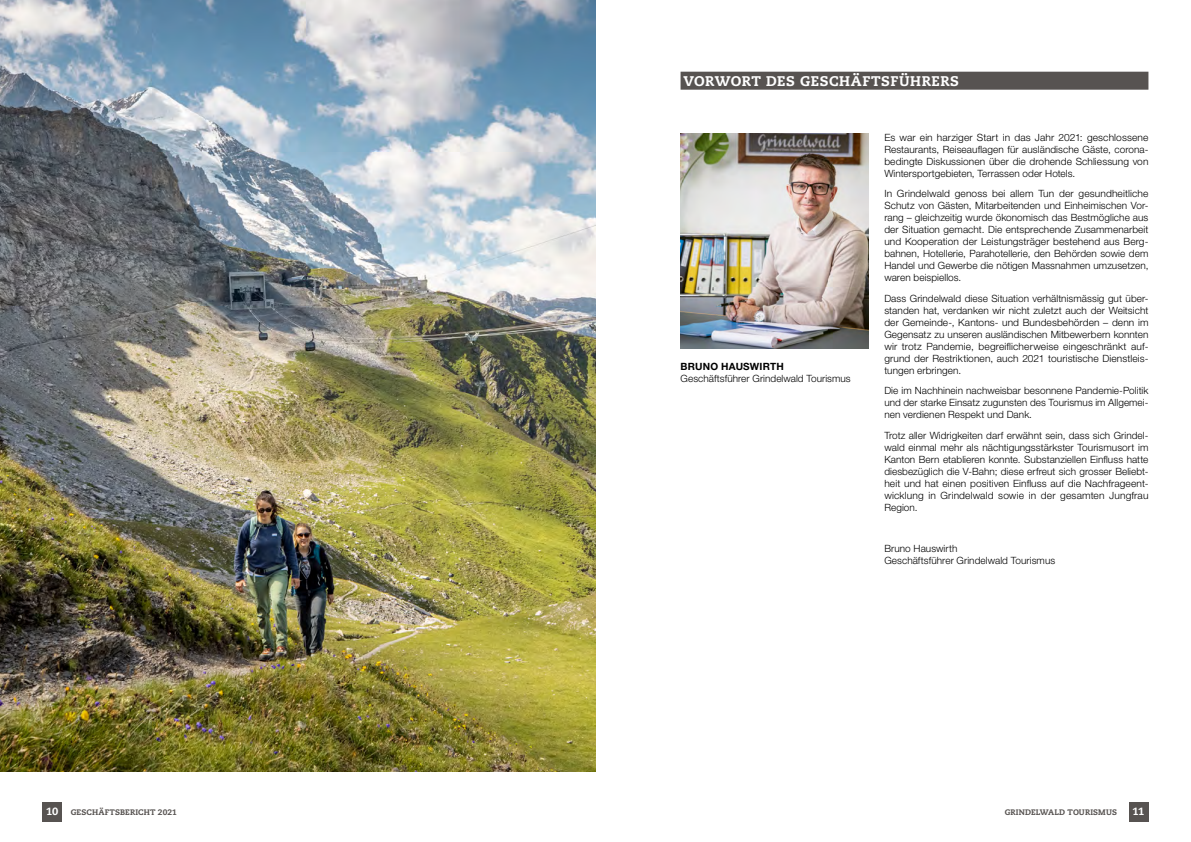
<style>
.page{position:relative;width:1191px;height:842px;background:#fff}
.page>*{position:absolute;margin:0;border:0;box-sizing:border-box;transform-origin:0 0}
.t1{font:800 14px "Caecilia LT Std";letter-spacing:.04em;color:#fff}
.t2{font:800 10.5px "Caecilia LT Std";color:#fff}
.t3{font:300 10px/12px "Helvetica Neue LT Std";letter-spacing:.005em;color:#000;text-align:justify}
.t4{font:700 10px "Helvetica Neue LT Std";letter-spacing:.02em;color:#000}
.t5{font:800 8px "Caecilia LT Std";letter-spacing:.015em;color:#575351}
.s1{font-size:10.5px;color:#fff}
</style>
<div class="page">
<div style="left:1128px;top:802px;width:20px;height:20px;background:#575351"></div>
<div style="left:43px;top:802px;width:19px;height:20px;background:#575351"></div>
<img style="left:680px;top:133px;width:188px;height:216px">
<div style="left:680px;top:72px;width:468px;height:18px;background:#575351"></div>
<img style="left:0;top:0;width:595px;height:771px">
<h1 class="t1" style="left:683px;top:72px;width:277px">VORWORT DES GESCHÄFTSFÜHRERS</h1>
<p class="t4" style="left:680px;top:361px;width:105px">BRUNO HAUSWIRTH</p>
<p class="t3" style="left:680px;top:373px;width:172px">Geschäftsführer Grindelwald Tourismus</p>
<p class="t3" style="left:884px;top:131px;width:266px">Es war ein harziger Start in das Jahr 2021: geschlossene Restaurants, Reiseauflagen für ausländische Gäste, corona&shy;bedingte Diskussionen über die drohende Schliessung von Wintersportgebieten, Terrassen oder Hotels.</p>
<p class="t3" style="left:884px;top:187px;width:266px">In Grindelwald genoss bei allem Tun der gesundheitliche Schutz von Gästen, Mitarbeitenden und Einheimischen Vor&shy;rang – gleichzeitig wurde ökonomisch das Bestmögliche aus der Situation gemacht. Die entsprechende Zusammenarbeit und Kooperation der Leistungsträger bestehend aus Berg&shy;bahnen, Hotellerie, Parahotellerie, den Behörden sowie dem Handel und Gewerbe die nötigen Massnahmen umzusetzen, waren beispiellos.</p>
<p class="t3" style="left:884px;top:292px;width:266px">Dass Grindelwald diese Situation verhältnismässig gut über&shy;standen hat, verdanken wir nicht zuletzt auch der Weitsicht der Gemeinde-, Kantons- und Bundesbehörden – denn im Gegensatz zu unseren ausländischen Mitbewerbern konnten wir trotz Pandemie, begreiflicherweise eingeschränkt auf&shy;grund der Restriktionen, auch 2021 touristische Dienstleis&shy;tungen erbringen.</p>
<p class="t3" style="left:884px;top:384px;width:266px">Die im Nachhinein nachweisbar besonnene Pandemie-Politik und der starke Einsatz zugunsten des Tourismus im Allgemei&shy;nen verdienen Respekt und Dank.</p>
<p class="t3" style="left:884px;top:429px;width:266px">Trotz aller Widrigkeiten darf erwähnt sein, dass sich Grindel&shy;wald einmal mehr als nächtigungsstärkster Tourismusort im Kanton Bern etablieren konnte. Substanziellen Einfluss hatte diesbezüglich die V-Bahn; diese erfreut sich grosser Beliebt&shy;heit und hat einen positiven Einfluss auf die Nachfrageent&shy;wicklung in Grindelwald sowie in der gesamten Jungfrau Region.</p>
<p class="t3" style="left:884px;top:542px;width:172px">Bruno Hauswirth<br>Geschäftsführer Grindelwald Tourismus</p>
<p class="t5" style="left:46px;top:807px;width:132px"><span class="s1">10</span> GESCHÄFTSBERICHT 2021</p>
<p class="t5" style="left:1004px;top:807px;width:114px">GRINDELWALD TOURISMUS</p>
<p class="t2" style="left:1132px;top:805px;width:13px">11</p>
</div>
